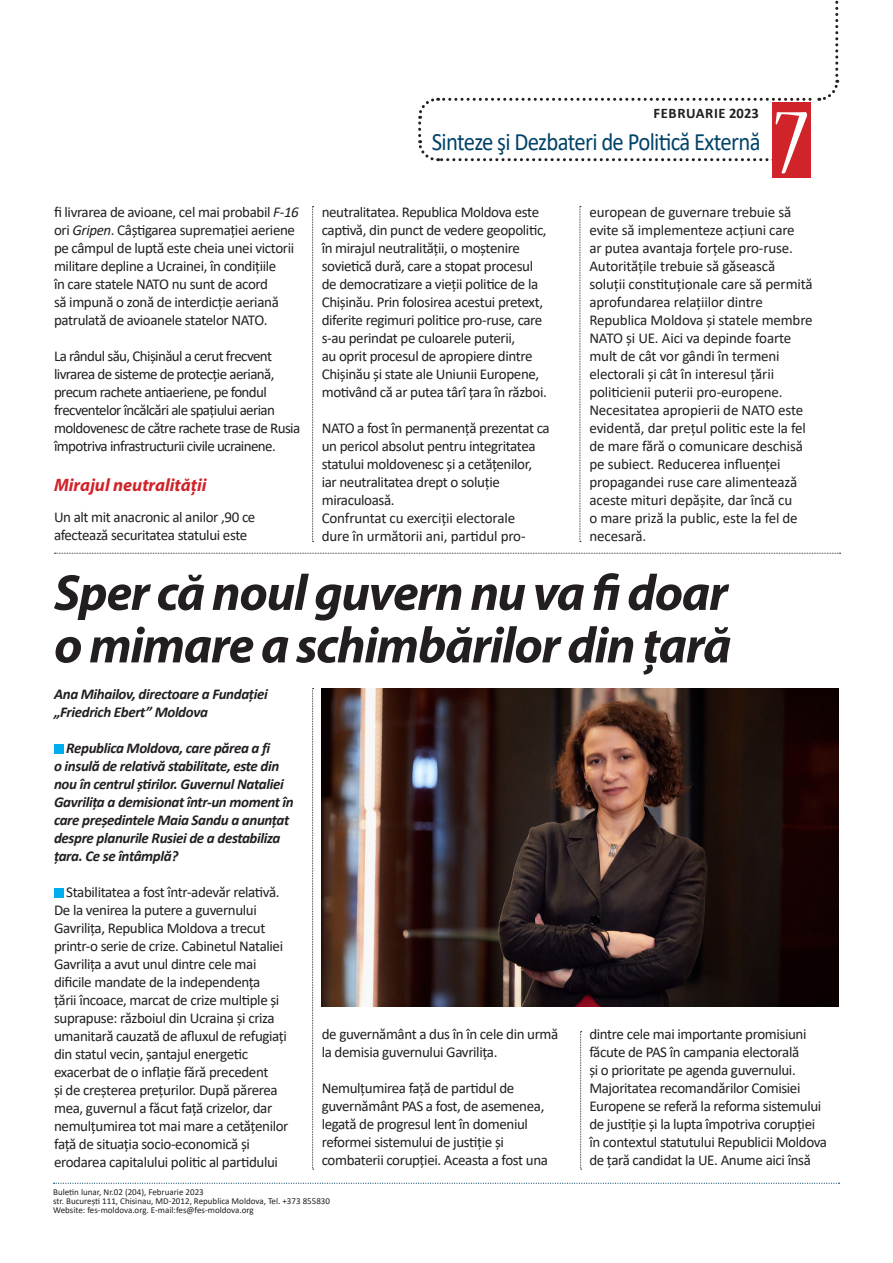
<style>
.page{position:relative;width:893px;height:1263px;background:#fff}
.page>*{position:absolute;margin:0;border:0;box-sizing:border-box;transform-origin:0 0}
.t1{font:condensed 102px "Nueva Std";color:#fff}
.MANSHETA{font:italic 700 51px "Myriad Pro";letter-spacing:-.025em;color:#231f20}
.t2{font:25.05px "Calibri";letter-spacing:-.03em;color:#014368;scale:.91 1}
.INTERTITLU{font:italic 700 18px "Myriad Pro";color:#d1232a}
.texte{font:15px/18px "Calibri";letter-spacing:-.025em;color:#231f20}
.texte-2{font:italic 700 15px/18px "Calibri";letter-spacing:-.025em;color:#231f20}
.t3{font:700 14.55px "Calibri";letter-spacing:.04em;color:#231f20}
.t4{font:9px/9px "Calibri";color:#231f20}
.s1{font-style:italic}
</style>
<div class="page">
<svg style="left:54px;top:1183px;width:786px;height:1px"></svg>
<svg style="left:418px;top:0;width:422px;height:163px"></svg>
<div style="left:772px;top:102px;width:38px;height:76px;background:#d1232a"></div>
<svg style="left:312px;top:206px;width:2px;height:336px"></svg>
<svg style="left:312px;top:688px;width:2px;height:482px"></svg>
<svg style="left:580px;top:1031px;width:2px;height:139px"></svg>
<svg style="left:580px;top:206px;width:1px;height:336px"></svg>
<svg style="left:54px;top:553px;width:787px;height:1px"></svg>
<div style="left:54px;top:744px;width:10px;height:9px;background:#00aeef"></div>
<div style="left:54px;top:888px;width:10px;height:9px;background:#00aeef"></div>
<img style="left:322px;top:688px;width:517px;height:319px">
<p class="t3" style="left:654px;top:103px;width:107px">FEBRUARIE 2023</p>
<p class="t1" style="left:775px;top:96px;width:34px">7</p>
<h3 class="t2" style="left:432px;top:124px;width:363px">Sinteze şi Dezbateri de Politică Externă</h3>
<p class="texte" style="left:54px;top:203px;width:246px">fi livrarea de avioane, cel mai probabil <span class="s1">F-16 </span>ori <span class="s1">Gripen</span>. Câștigarea supremației aeriene pe câmpul de luptă este cheia unei victorii militare depline a Ucrainei, în condițiile<br>în care statele NATO nu sunt de acord<br>să impună o zonă de interdicție aeriană patrulată de avioanele statelor NATO.</p>
<p class="texte" style="left:54px;top:347px;width:248px">La rândul său, Chișinăul a cerut frecvent livrarea de sisteme de protecție aeriană, precum rachete antiaeriene, pe fondul frecventelor încălcări ale spațiului aerian moldovenesc de către rachete trase de Rusia împotriva infrastructurii civile ucrainene.</p>
<p class="INTERTITLU" style="left:54px;top:473px;width:154px">Mirajul neutralității</p>
<p class="texte" style="left:54px;top:508px;width:203px">Un alt mit anacronic al anilor ‚90 ce afectează securitatea statului este</p>
<p class="texte" style="left:589px;top:203px;width:225px">european de guvernare trebuie să evite să implementeze acțiuni care<br>ar putea avantaja forțele pro-ruse.<br>Autoritățile trebuie să găsească soluții constituționale care să permită aprofundarea relațiilor dintre Republica Moldova și statele membre NATO și UE. Aici va depinde foarte mult de cât vor gândi în termeni electorali și cât în interesul țării politicienii puterii pro-europene.<br>Necesitatea apropierii de NATO este evidentă, dar prețul politic este la fel de mare fără o comunicare deschisă pe subiect. Reducerea influenței propagandei ruse care alimentează aceste mituri depășite, dar încă cu<br>o mare priză la public, este la fel de necesară.</p>
<p class="MANSHETA" style="left:54px;top:559px;width:675px">Sper că noul guvern nu va fi doar</p>
<p class="MANSHETA" style="left:54px;top:612px;width:679px">o mimare a schimbărilor din țară</p>
<p class="texte-2" style="left:54px;top:685px;width:215px">Ana Mihailov, directoare a Fundației „Friedrich Ebert” Moldova</p>
<p class="texte-2" style="left:54px;top:739px;width:241px;text-indent:12px">Republica Moldova, care părea a fi<br>o insulă de relativă stabilitate, este din nou în centrul știrilor. Guvernul Nataliei Gavrilița a demisionat într-un moment în care președintele Maia Sandu a anunțat despre planurile Rusiei de a destabiliza țara. Ce se întâmplă?</p>
<p class="texte" style="left:54px;top:883px;width:236px;text-indent:12px">Stabilitatea a fost într-adevăr relativă.<br>De la venirea la putere a guvernului Gavrilița, Republica Moldova a trecut printr-o serie de crize. Cabinetul Nataliei Gavrilița a avut unul dintre cele mai dificile mandate de la independența<br>țării încoace, marcat de crize multiple și suprapuse: războiul din Ucraina și criza umanitară cauzată de afluxul de refugiați din statul vecin, șantajul energetic exacerbat de o inflație fără precedent<br>și de creșterea prețurilor. După părerea mea, guvernul a făcut față crizelor, dar nemulțumirea tot mai mare a cetățenilor față de situația socio-economică și erodarea capitalului politic al partidului</p>
<p class="texte" style="left:322px;top:203px;width:227px">neutralitatea. Republica Moldova este captivă, din punct de vedere geopolitic, în mirajul neutralității, o moștenire sovietică dură, care a stopat procesul de democratizare a vieții politice de la Chișinău. Prin folosirea acestui pretext, diferite regimuri politice pro-ruse, care s-au perindat pe culoarele puterii,<br>au oprit procesul de apropiere dintre Chișinău și state ale Uniunii Europene, motivând că ar putea târî țara în război.</p>
<p class="texte" style="left:322px;top:419px;width:230px">NATO a fost în permanență prezentat ca un pericol absolut pentru integritatea statului moldovenesc și a cetățenilor, iar neutralitatea drept o soluție miraculoasă.</p>
<p class="texte" style="left:322px;top:509px;width:205px">Confruntat cu exerciții electorale dure în următorii ani, partidul pro-</p>
<p class="texte" style="left:322px;top:1025px;width:238px">de guvernământ a dus în în cele din urmă la demisia guvernului Gavrilița.</p>
<p class="texte" style="left:322px;top:1079px;width:228px">Nemulțumirea față de partidul de guvernământ PAS a fost, de asemenea, legată de progresul lent în domeniul reformei sistemului de justiție și combaterii corupției. Aceasta a fost una</p>
<p class="texte" style="left:589px;top:1025px;width:239px">dintre cele mai importante promisiuni făcute de PAS în campania electorală<br>și o prioritate pe agenda guvernului.<br>Majoritatea recomandărilor Comisiei Europene se referă la reforma sistemului de justiție și la lupta împotriva corupției în contextul statutului Republicii Moldova de țară candidat la UE. Anume aici însă</p>
<p class="t4" style="left:53px;top:1187px;width:278px">Buletin lunar, Nr.02 (204), Februarie 2023<br>str. București 111, Chisinau, MD-2012, Republica Moldova, Tel. +373 855830<br>Website: fes-moldova.org. E-mail:fes@fes-moldova.org</p>
</div>
